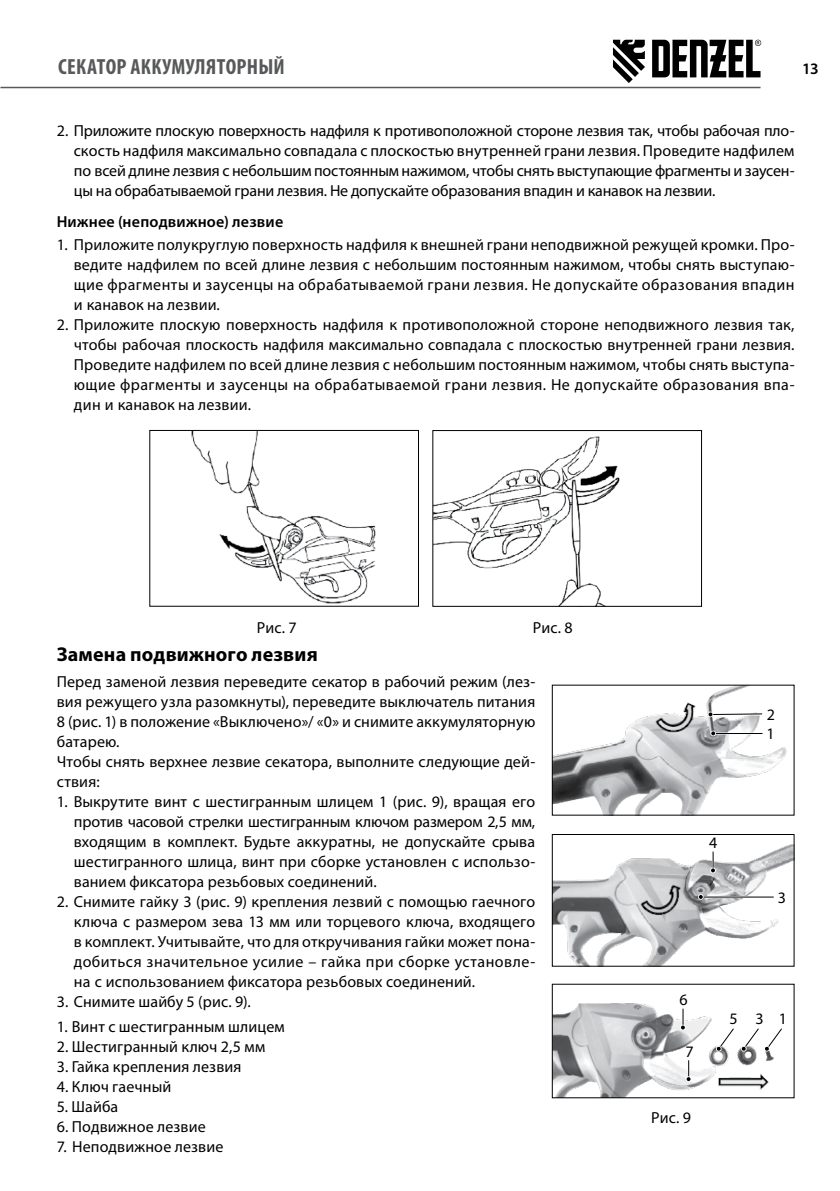
<style>
.page{position:relative;width:840px;height:1191px;background:#fff}
.page>*{position:absolute;margin:0;border:0;box-sizing:border-box;transform-origin:0 0}
.t1{font:700 condensed 22px "Myriad Pro";letter-spacing:.015em;color:#58595b}
.t2{font:700 20px "Myriad Pro";letter-spacing:.01em;color:#000}
.t3{font:16px/20px "Myriad Pro";letter-spacing:.01em;color:#000;text-align:justify}
.t4{font:600 16px "Myriad Pro";letter-spacing:.01em;color:#000}
</style>
<div class="page">
<hr style="left:0;top:87px;width:760px;height:1px;background:#58595b">
<svg style="left:613px;top:40px;width:31px;height:43px"></svg>
<svg style="left:652px;top:40px;width:108px;height:37px"></svg>
<img style="left:191px;top:432px;width:185px;height:172px">
<div style="left:149px;top:430px;width:269px;height:176px;border:1px solid #000"></div>
<img style="left:434px;top:436px;width:186px;height:168px">
<div style="left:432px;top:430px;width:269px;height:176px;border:1px solid #000"></div>
<img style="left:553px;top:686px;width:234px;height:127px">
<hr style="left:717px;top:713px;width:45px;height:2px;background:#fff">
<hr style="left:711px;top:713px;width:50px;height:2px;background:#000">
<svg style="left:707px;top:711px;width:5px;height:6px"></svg>
<hr style="left:714px;top:732px;width:45px;height:2px;background:#fff">
<hr style="left:714px;top:733px;width:48px;height:1px;background:#000">
<svg style="left:710px;top:730px;width:5px;height:6px"></svg>
<img style="left:553px;top:844px;width:239px;height:120px">
<div style="left:551px;top:834px;width:243px;height:132px;border:1px solid #000"></div>
<hr style="left:701px;top:896px;width:72px;height:2px;background:#fff">
<hr style="left:701px;top:896px;width:72px;height:1px;background:#000">
<svg style="left:697px;top:894px;width:6px;height:5px"></svg>
<svg style="left:709px;top:851px;width:6px;height:22px"></svg>
<img style="left:553px;top:1004px;width:221px;height:92px">
<svg style="left:715px;top:1026px;width:67px;height:26px"></svg>
<svg style="left:679px;top:1008px;width:6px;height:22px"></svg>
<svg style="left:685px;top:1060px;width:6px;height:22px"></svg>
<h1 class="t1" style="left:58px;top:53px;width:228px">СЕКАТОР АККУМУЛЯТОРНЫЙ</h1>
<p class="t4" style="left:801px;top:59px;width:18px">13</p>
<p class="t3" style="left:74px;top:120px;width:721px;text-indent:-17px">2. Приложите плоскую поверхность надфиля к противоположной стороне лезвия так, чтобы рабочая пло&shy;скость надфиля максимально совпадала с плоскостью внутренней грани лезвия. Проведите надфилем по всей длине лезвия с небольшим постоянным нажимом, чтобы снять выступающие фрагменты и заусен&shy;цы на обрабатываемой грани лезвия. Не допускайте образования впадин и канавок на лезвии.</p>
<p class="t4" style="left:57px;top:212px;width:228px">Нижнее (неподвижное) лезвие</p>
<p class="t3" style="left:74px;top:235px;width:721px;text-indent:-17px">1. Приложите полукруглую поверхность надфиля к внешней грани неподвижной режущей кромки. Про&shy;ведите надфилем по всей длине лезвия с небольшим постоянным нажимом, чтобы снять выступаю&shy;щие фрагменты и заусенцы на обрабатываемой грани лезвия. Не допускайте образования впадин и канавок на лезвии.</p>
<p class="t3" style="left:74px;top:315px;width:722px;text-indent:-17px">2. Приложите плоскую поверхность надфиля к противоположной стороне неподвижного лезвия так, чтобы рабочая плоскость надфиля максимально совпадала с плоскостью внутренней грани лезвия.<br>Проведите надфилем по всей длине лезвия с небольшим постоянным нажимом, чтобы снять выступа&shy;ющие фрагменты и заусенцы на обрабатываемой грани лезвия. Не допускайте образования впа&shy;дин и канавок на лезвии.</p>
<p class="t3" style="left:257px;top:617px;width:41px">Рис. 7</p>
<p class="t3" style="left:532px;top:617px;width:41px">Рис. 8</p>
<p class="t2" style="left:57px;top:641px;width:262px">Замена подвижного лезвия</p>
<p class="t3" style="left:57px;top:671px;width:480px;text-align:left">Перед заменой лезвия переведите секатор в рабочий режим (лез&shy;вия режущего узла разомкнуты), переведите выключатель питания 8 (рис. 1) в положение «Выключено»/ «0» и снимите аккумуляторную батарею.<br>Чтобы снять верхнее лезвие секатора, выполните следующие дей&shy;ствия:</p>
<p class="t3" style="left:74px;top:791px;width:462px;text-indent:-17px">1. Выкрутите винт с шестигранным шлицем 1 (рис. 9), вращая его против часовой стрелки шестигранным ключом размером 2,5 мм, входящим в комплект. Будьте аккуратны, не допускайте срыва шестигранного шлица, винт при сборке установлен с использо&shy;ванием фиксатора резьбовых соединений.</p>
<p class="t3" style="left:74px;top:891px;width:463px;text-indent:-17px">2. Снимите гайку 3 (рис. 9) крепления лезвий с помощью гаечного ключа с размером зева 13 мм или торцевого ключа, входящего в комплект. Учитывайте, что для откручивания гайки может пона&shy;добиться значительное усилие – гайка при сборке установле&shy;на с использованием фиксатора резьбовых соединений.</p>
<p class="t3" style="left:57px;top:991px;width:195px">3. Снимите шайбу 5 (рис. 9).</p>
<p class="t3" style="left:57px;top:1016px;width:229px">1. Винт с шестигранным шлицем</p>
<p class="t3" style="left:57px;top:1036px;width:210px">2. Шестигранный ключ 2,5 мм</p>
<p class="t3" style="left:57px;top:1056px;width:186px">3. Гайка крепления лезвия</p>
<p class="t3" style="left:57px;top:1076px;width:116px">4. Ключ гаечный</p>
<p class="t3" style="left:57px;top:1096px;width:63px">5. Шайба</p>
<p class="t3" style="left:57px;top:1116px;width:150px">6. Подвижное лезвие</p>
<p class="t3" style="left:57px;top:1136px;width:168px">7. Неподвижное лезвие</p>
<p class="t3" style="left:765px;top:704px;width:10px;line-height:19px">2<br>1</p>
<p class="t3" style="left:708px;top:832px;width:10px">4</p>
<p class="t3" style="left:777px;top:887px;width:10px">3</p>
<p class="t3" style="left:679px;top:989px;width:10px">6</p>
<p class="t3" style="left:685px;top:1041px;width:10px">7</p>
<p class="t3" style="left:651px;top:1107px;width:41px">Рис. 9</p>
<p class="t3" style="left:729px;top:1008px;width:59px">531</p>
</div>
